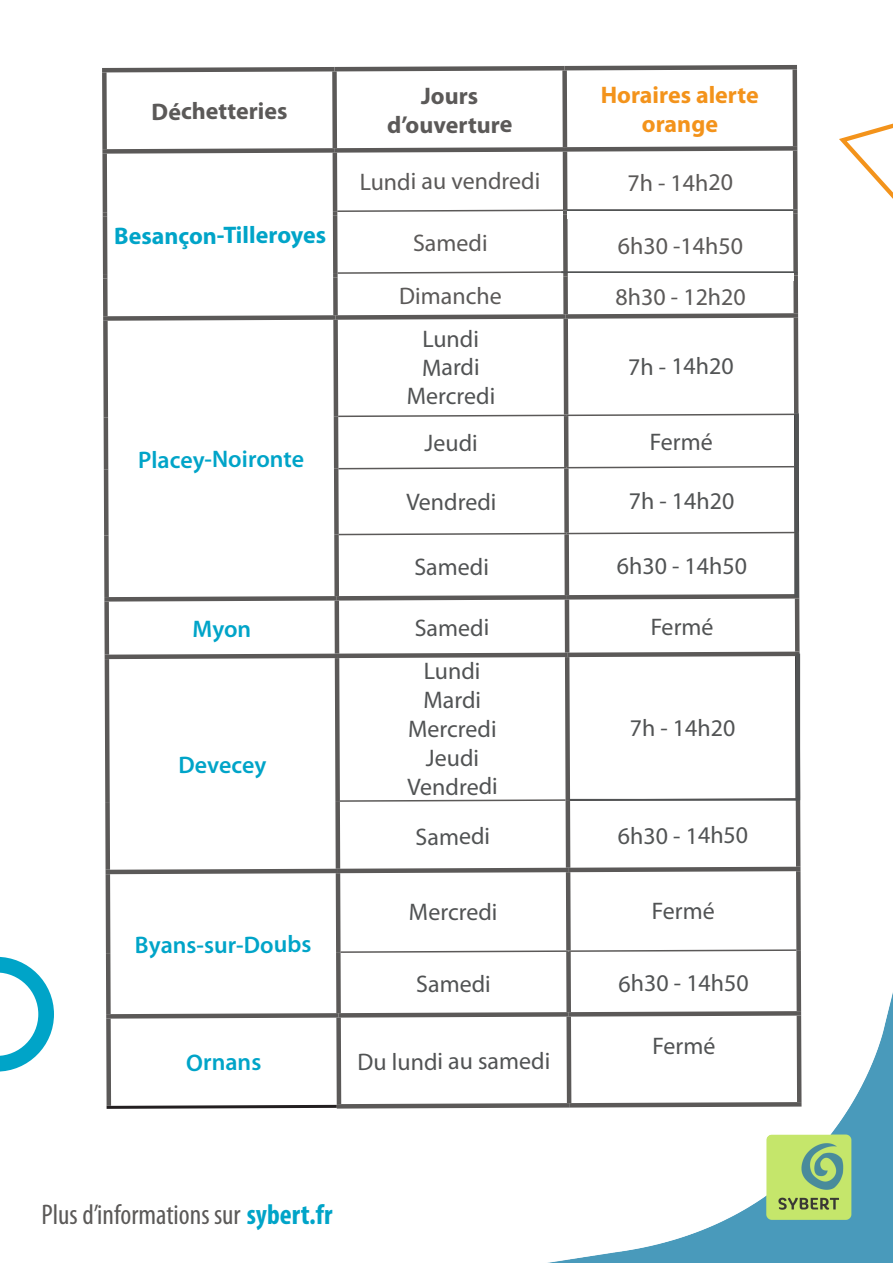
<style>
.page{position:relative;width:893px;height:1263px;background:#fff}
.page>*{position:absolute;margin:0;border:0;box-sizing:border-box;transform-origin:0 0}
.t1{font:condensed 28.5px "Myriad Pro";color:#5b5958}
.t2{font:24px/28.8px "Myriad Pro";letter-spacing:-.005em;color:#515354;text-align:center}
.t3{font:24px "Myriad Pro";letter-spacing:-.005em;color:#5b5958}
.t4{font:600 24px "Myriad Pro";letter-spacing:-.005em;color:#00a4c8}
.t5{font:700 24px/28.8px "Myriad Pro";letter-spacing:-.005em;color:#5b5958;text-align:center}
.t6{font:700 24px/28.8px "Myriad Pro";letter-spacing:-.005em;color:#f3931b;text-align:center}
.t7{font:700 24px "Myriad Pro";letter-spacing:-.005em;color:#00a4c8}
.s1{font-weight:700;color:#00a4c8}
</style>
<div class="page">
<img style="left:547px;top:992px;width:346px;height:271px">
<hr style="left:333px;top:153px;width:4px;height:58px;background:#5b5958">
<div style="left:333px;top:216px;width:5px;height:57px;background:#5b5958"></div>
<div style="left:333px;top:278px;width:5px;height:37px;background:#5b5958"></div>
<hr style="left:563px;top:152px;width:4px;height:58px;background:#5b5958">
<div style="left:793px;top:151px;width:5px;height:58px;background:#5b5958"></div>
<div style="left:563px;top:215px;width:5px;height:57px;background:#5b5958"></div>
<div style="left:793px;top:214px;width:5px;height:57px;background:#5b5958"></div>
<div style="left:563px;top:277px;width:5px;height:37px;background:#5b5958"></div>
<div style="left:793px;top:276px;width:5px;height:37px;background:#5b5958"></div>
<svg style="left:333px;top:209px;width:465px;height:7px"></svg>
<svg style="left:333px;top:271px;width:465px;height:7px"></svg>
<div style="left:563px;top:319px;width:5px;height:96px;background:#5b5958"></div>
<hr style="left:794px;top:318px;width:4px;height:96px;background:#5b5958">
<div style="left:564px;top:416px;width:5px;height:51px;background:#5b5958"></div>
<div style="left:564px;top:468px;width:5px;height:65px;background:#5b5958"></div>
<div style="left:564px;top:534px;width:5px;height:61px;background:#5b5958"></div>
<hr style="left:565px;top:600px;width:4px;height:53px;background:#5b5958">
<div style="left:795px;top:599px;width:5px;height:53px;background:#5b5958"></div>
<hr style="left:566px;top:800px;width:4px;height:68px;background:#5b5958">
<hr style="left:796px;top:800px;width:4px;height:67px;background:#5b5958">
<div style="left:566px;top:872px;width:5px;height:78px;background:#5b5958"></div>
<div style="left:796px;top:871px;width:5px;height:79px;background:#5b5958"></div>
<div style="left:566px;top:952px;width:5px;height:60px;background:#5b5958"></div>
<div style="left:796px;top:950px;width:5px;height:61px;background:#5b5958"></div>
<div style="left:336px;top:1018px;width:5px;height:86px;background:#5b5958"></div>
<div style="left:566px;top:1016px;width:5px;height:87px;background:#5b5958"></div>
<hr style="left:797px;top:1015px;width:4px;height:87px;background:#5b5958">
<svg style="left:106px;top:1100px;width:700px;height:11px"></svg>
<div style="left:106px;top:1019px;width:5px;height:87px;background:#5b5958"></div>
<hr style="left:106px;top:874px;width:4px;height:79px;background:#5b5958">
<div style="left:106px;top:953px;width:5px;height:61px;background:#5b5958"></div>
<svg style="left:106px;top:1009px;width:700px;height:12px"></svg>
<div style="left:105px;top:802px;width:5px;height:68px;background:#5b5958"></div>
<div style="left:104px;top:602px;width:5px;height:53px;background:#5b5958"></div>
<div style="left:103px;top:321px;width:5px;height:96px;background:#5b5958"></div>
<hr style="left:104px;top:417px;width:4px;height:53px;background:#5b5958">
<div style="left:104px;top:470px;width:5px;height:65px;background:#5b5958"></div>
<div style="left:104px;top:535px;width:5px;height:62px;background:#5b5958"></div>
<svg style="left:341px;top:949px;width:457px;height:5px"></svg>
<svg style="left:105px;top:864px;width:696px;height:12px"></svg>
<svg style="left:104px;top:592px;width:696px;height:12px"></svg>
<svg style="left:338px;top:465px;width:456px;height:5px"></svg>
<svg style="left:339px;top:531px;width:461px;height:5px"></svg>
<svg style="left:338px;top:413px;width:456px;height:5px"></svg>
<div style="left:333px;top:320px;width:5px;height:96px;background:#5b5958"></div>
<hr style="left:334px;top:416px;width:4px;height:53px;background:#5b5958">
<div style="left:334px;top:469px;width:5px;height:65px;background:#5b5958"></div>
<div style="left:334px;top:534px;width:5px;height:62px;background:#5b5958"></div>
<hr style="left:335px;top:601px;width:4px;height:53px;background:#5b5958">
<div style="left:335px;top:801px;width:5px;height:68px;background:#5b5958"></div>
<div style="left:336px;top:873px;width:5px;height:79px;background:#5b5958"></div>
<div style="left:336px;top:952px;width:5px;height:61px;background:#5b5958"></div>
<div style="left:102px;top:72px;width:5px;height:77px;background:#5b5958"></div>
<svg style="left:102px;top:144px;width:696px;height:12px"></svg>
<div style="left:102px;top:154px;width:5px;height:58px;background:#5b5958"></div>
<svg style="left:103px;top:212px;width:4px;height:5px"></svg>
<hr style="left:103px;top:217px;width:4px;height:57px;background:#5b5958">
<svg style="left:103px;top:274px;width:4px;height:5px"></svg>
<div style="left:103px;top:279px;width:5px;height:37px;background:#5b5958"></div>
<svg style="left:103px;top:311px;width:696px;height:12px"></svg>
<svg style="left:104px;top:649px;width:697px;height:158px"></svg>
<div style="left:332px;top:71px;width:5px;height:77px;background:#5b5958"></div>
<svg style="left:102px;top:65px;width:696px;height:10px"></svg>
<div style="left:562px;top:70px;width:5px;height:77px;background:#5b5958"></div>
<div style="left:792px;top:69px;width:5px;height:77px;background:#5b5958"></div>
<svg style="left:839px;top:123px;width:54px;height:76px"></svg>
<svg style="left:0;top:957px;width:54px;height:114px"></svg>
<div style="left:794px;top:413px;width:5px;height:184px;background:#515354"></div>
<hr style="left:796px;top:654px;width:4px;height:146px;background:#515354">
<hr style="left:569px;top:799px;width:228px;height:2px;background:#515354">
<hr style="left:561px;top:271px;width:236px;height:2px;background:#515354">
<hr style="left:567px;top:209px;width:226px;height:2px;background:#515354">
<div style="left:568px;top:273px;width:225px;height:7px;background:#fff"></div>
<div style="left:568px;top:211px;width:225px;height:8px;background:#fff"></div>
<p class="t5" style="left:152px;top:96px;width:138px">Déchetteries</p>
<p class="t7" style="left:114px;top:220px;width:214px">Besançon-Tilleroyes</p>
<p class="t4" style="left:138px;top:444px;width:168px">Placey-Noironte</p>
<p class="t5" style="left:387px;top:81px;width:127px">Jours d’ouverture</p>
<p class="t6" style="left:601px;top:80px;width:160px">Horaires alerte orange</p>
<p class="t3" style="left:360px;top:166px;width:182px">Lundi au vendredi</p>
<p class="t3" style="left:627px;top:168px;width:107px">7h - 14h20</p>
<p class="t3" style="left:413px;top:228px;width:76px">Samedi</p>
<p class="t3" style="left:618px;top:231px;width:127px">6h30 -14h50</p>
<p class="t3" style="left:399px;top:281px;width:104px">Dimanche</p>
<p class="t3" style="left:615px;top:282px;width:132px">8h30 - 12h20</p>
<p class="t2" style="left:422px;top:324px;width:58px">Lundi</p>
<p class="t2" style="left:407px;top:353px;width:90px">Mardi<br>Mercredi</p>
<p class="t2" style="left:628px;top:352px;width:107px">7h - 14h20</p>
<p class="t2" style="left:425px;top:428px;width:55px">Jeudi</p>
<p class="t2" style="left:650px;top:427px;width:65px">Fermé</p>
<p class="t2" style="left:406px;top:487px;width:92px">Vendredi</p>
<p class="t2" style="left:629px;top:486px;width:107px">7h - 14h20</p>
<p class="t2" style="left:414px;top:552px;width:76px">Samedi</p>
<p class="t2" style="left:617px;top:551px;width:132px">6h30 - 14h50</p>
<p class="t4" style="left:192px;top:613px;width:60px">Myon</p>
<p class="t2" style="left:415px;top:613px;width:76px">Samedi</p>
<p class="t2" style="left:651px;top:612px;width:65px">Fermé</p>
<p class="t4" style="left:179px;top:750px;width:89px">Devecey</p>
<p class="t4" style="left:135px;top:929px;width:178px">Byans-sur-Doubs</p>
<p class="t2" style="left:424px;top:656px;width:58px">Lundi</p>
<p class="t2" style="left:423px;top:685px;width:59px">Mardi</p>
<p class="t2" style="left:408px;top:714px;width:90px">Mercredi</p>
<p class="t2" style="left:426px;top:743px;width:55px">Jeudi</p>
<p class="t2" style="left:408px;top:772px;width:92px">Vendredi</p>
<p class="t2" style="left:630px;top:713px;width:107px">7h - 14h20</p>
<p class="t2" style="left:416px;top:822px;width:76px">Samedi</p>
<p class="t2" style="left:618px;top:821px;width:132px">6h30 - 14h50</p>
<p class="t2" style="left:409px;top:897px;width:90px">Mercredi</p>
<p class="t2" style="left:652px;top:896px;width:65px">Fermé</p>
<p class="t2" style="left:416px;top:969px;width:76px">Samedi</p>
<p class="t2" style="left:618px;top:968px;width:132px">6h30 - 14h50</p>
<p class="t4" style="left:186px;top:1047px;width:77px">Ornans</p>
<p class="t2" style="left:357px;top:1046px;width:195px">Du lundi au samedi</p>
<p class="t1" style="left:41px;top:1199px;width:292px">Plus d’informations sur <span class="s1">sybert.fr</span></p>
<p class="t2" style="left:652px;top:1031px;width:65px">Fermé</p>
</div>
